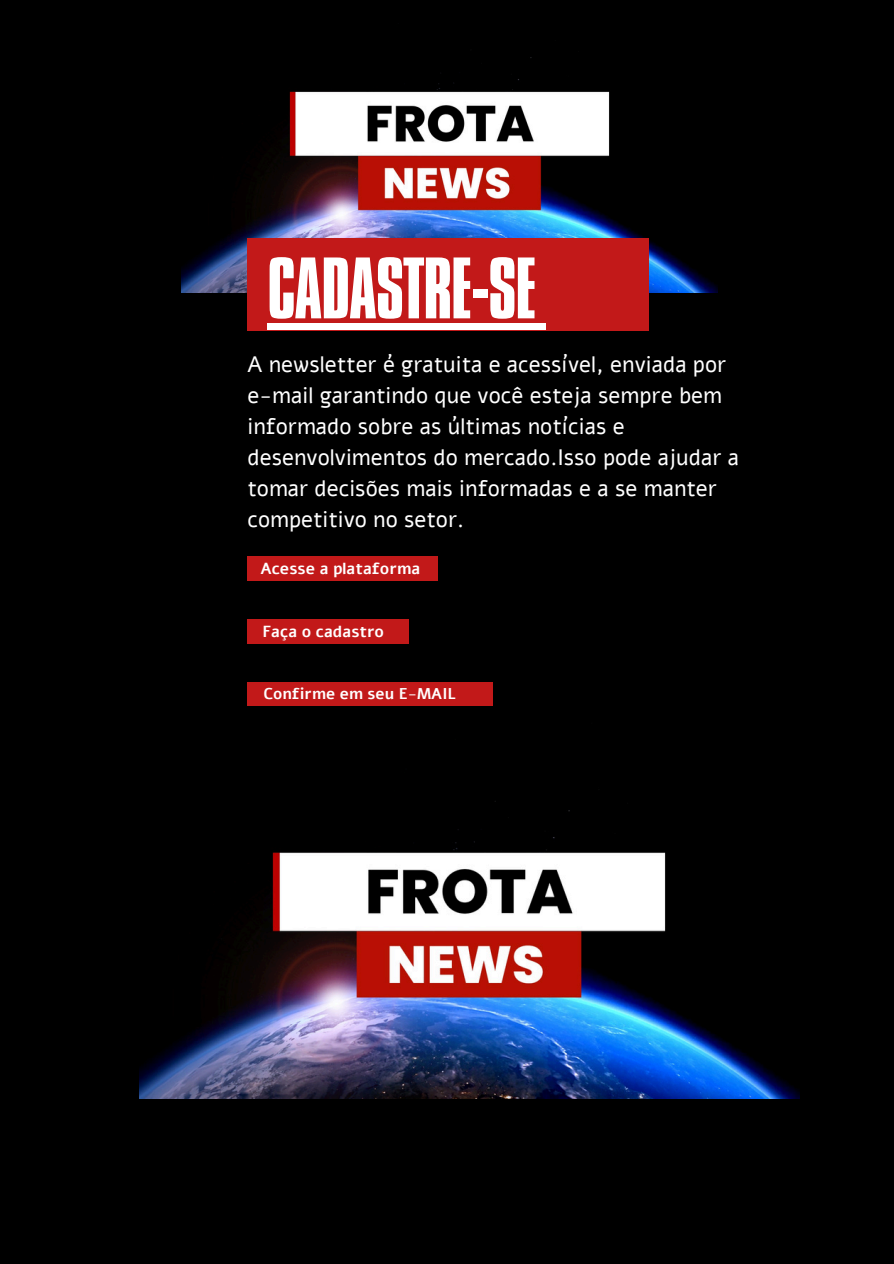
<style>
.page{position:relative;width:894px;height:1264px;background:#fff}
.page>*{position:absolute;margin:0;border:0;box-sizing:border-box;transform-origin:0 0}
.t1{font:74.85px "Aka Acid GR Compacta";letter-spacing:-.02em;color:#fff}
.t2{font:22.2px/30.9px "Alef";color:#fff}
.t3{font:700 16.05px "Alef";color:#fff}
.t4{font:700 15.6px "Alef";color:#fff}
</style>
<div class="page">
<div style="left:0;top:0;width:893px;height:1263px;background:#000"></div>
<img style="left:182px;top:57px;width:535px;height:235px">
<div style="left:247px;top:238px;width:402px;height:92px;background:#c21919"></div>
<div style="left:267px;top:323px;width:268px;height:6px;background:#fff"></div>
<div style="left:535px;top:323px;width:10px;height:6px;background:#fff"></div>
<div style="left:247px;top:682px;width:245px;height:24px;background:#c21919"></div>
<div style="left:247px;top:619px;width:161px;height:24px;background:#c21919"></div>
<div style="left:247px;top:556px;width:190px;height:25px;background:#c21919"></div>
<img style="left:139px;top:801px;width:660px;height:297px">
<p class="t1" style="left:267px;top:259px;width:271px">CADASTRE-SE</p>
<h3 class="t2" style="left:247px;top:350px;width:493px">A newsletter é gratuita e acessível, enviada por e-mail garantindo que você esteja sempre bem informado sobre as últimas notícias e desenvolvimentos do mercado.Isso pode ajudar a tomar decisões mais informadas e a se manter competitivo no setor.</h3>
<p class="t3" style="left:260px;top:557px;width:161px">Acesse a plataforma</p>
<h5 class="t3" style="left:262px;top:620px;width:123px">Faça o cadastro</h5>
<h2 class="t4" style="left:263px;top:683px;width:194px">Confirme em seu E-MAIL</h2>
</div>
